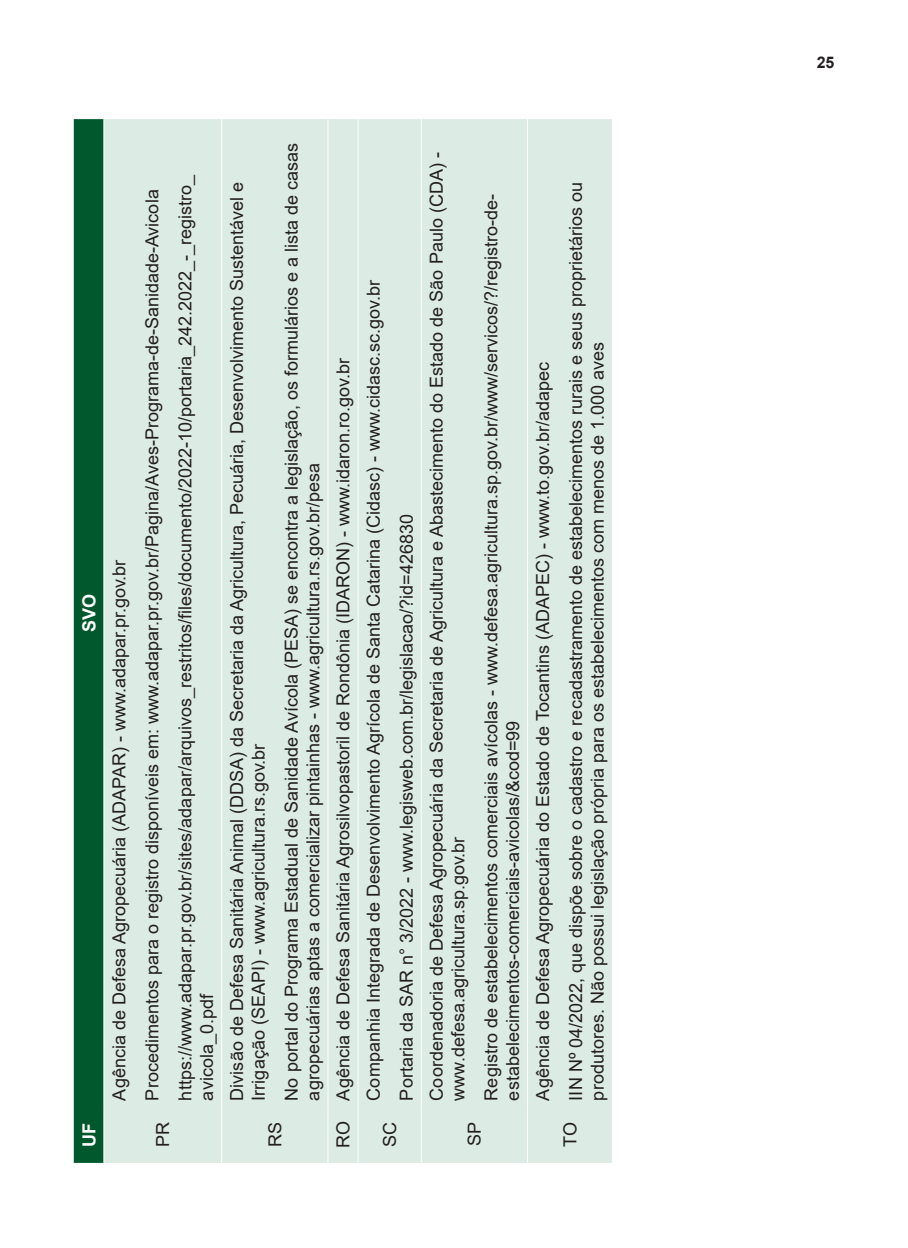
<style>
.page{position:relative;width:908px;height:1248px;background:#fff}
.page>*{position:absolute;margin:0;border:0;box-sizing:border-box;transform-origin:0 0}
.TABELA_MIOLO{font:18px/21.6px "Arial";color:#231f20}
.TABELA_CABECA{font:700 18px "Arial";color:#fff}
.t1{font:700 16px "Arial";color:#231f20}
</style>
<div class="page">
<div style="left:74px;top:119px;width:29px;height:1043px;background:#00582c"></div>
<div style="left:104px;top:119px;width:507px;height:1043px;background:#dcebe3"></div>
<hr style="left:221px;top:1106px;width:1px;height:56px;background:#fff">
<hr style="left:221px;top:119px;width:1px;height:987px;background:#fff">
<hr style="left:327px;top:1106px;width:1px;height:56px;background:#fff">
<hr style="left:327px;top:119px;width:1px;height:987px;background:#fff">
<hr style="left:357px;top:1106px;width:1px;height:56px;background:#fff">
<hr style="left:357px;top:119px;width:1px;height:987px;background:#fff">
<hr style="left:420px;top:1106px;width:1px;height:56px;background:#fff">
<hr style="left:420px;top:119px;width:1px;height:987px;background:#fff">
<hr style="left:527px;top:1106px;width:1px;height:56px;background:#fff">
<hr style="left:527px;top:119px;width:1px;height:987px;background:#fff">
<p class="TABELA_CABECA" style="left:76px;top:631px;width:40px;rotate:-90deg">SVO</p>
<p class="TABELA_CABECA" style="left:76px;top:1146px;width:25px;rotate:-90deg">UF</p>
<p class="TABELA_MIOLO" style="left:108px;top:1100px;width:542px;rotate:-90deg">Agência de Defesa Agropecuária (ADAPAR) - www.adapar.pr.gov.br</p>
<p class="TABELA_MIOLO" style="left:141px;top:1100px;width:912px;rotate:-90deg">Procedimentos para o registro disponíveis em: www.adapar.pr.gov.br/Pagina/Aves-Programa-de-Sanidade-Avicola</p>
<p class="TABELA_MIOLO" style="left:174px;top:1100px;width:927px;rotate:-90deg">https://www.adapar.pr.gov.br/sites/adapar/arquivos_restritos/files/documento/2022-10/portaria_242.2022_-_registro_ avicola_0.pdf</p>
<p class="TABELA_MIOLO" style="left:152px;top:1146px;width:27px;rotate:-90deg">PR</p>
<p class="TABELA_MIOLO" style="left:226px;top:1100px;width:920px;rotate:-90deg">Divisão de Defesa Sanitária Animal (DDSA) da Secretaria da Agricultura, Pecuária, Desenvolvimento Sustentável e<br>Irrigação (SEAPI) - www.agricultura.rs.gov.br</p>
<p class="TABELA_MIOLO" style="left:280px;top:1100px;width:959px;rotate:-90deg">No portal do Programa Estadual de Sanidade Avícola (PESA) se encontra a legislação, os formulários e a lista de casas agropecuárias aptas a comercializar pintainhas - www.agricultura.rs.gov.br/pesa</p>
<p class="TABELA_MIOLO" style="left:264px;top:1146px;width:27px;rotate:-90deg">RS</p>
<p class="TABELA_MIOLO" style="left:332px;top:1100px;width:744px;rotate:-90deg">Agência de Defesa Sanitária Agrosilvopastoril de Rondônia (IDARON) - www.idaron.ro.gov.br</p>
<p class="TABELA_MIOLO" style="left:332px;top:1147px;width:28px;rotate:-90deg">RO</p>
<p class="TABELA_MIOLO" style="left:362px;top:1100px;width:822px;rotate:-90deg">Companhia Integrada de Desenvolvimento Agrícola de Santa Catarina (Cidasc) - www.cidasc.sc.gov.br</p>
<p class="TABELA_MIOLO" style="left:395px;top:1100px;width:587px;rotate:-90deg">Portaria da SAR n° 3/2022 - www.legisweb.com.br/legislacao/?id=426830</p>
<p class="TABELA_MIOLO" style="left:379px;top:1146px;width:27px;rotate:-90deg">SC</p>
<p class="TABELA_MIOLO" style="left:425px;top:1100px;width:949px;rotate:-90deg">Coordenadoria de Defesa Agropecuária da Secretaria de Agricultura e Abastecimento do Estado de São Paulo (CDA) - www.defesa.agricultura.sp.gov.br</p>
<p class="TABELA_MIOLO" style="left:480px;top:1100px;width:908px;rotate:-90deg">Registro de estabelecimentos comerciais avícolas - www.defesa.agricultura.sp.gov.br/www/servicos/?/registro-de&shy;estabelecimentos-comerciais-avicolas/&amp;cod=99</p>
<p class="TABELA_MIOLO" style="left:463px;top:1146px;width:26px;rotate:-90deg">SP</p>
<p class="TABELA_MIOLO" style="left:531px;top:1100px;width:739px;rotate:-90deg">Agência de Defesa Agropecuária do Estado de Tocantins (ADAPEC) - www.to.gov.br/adapec</p>
<p class="TABELA_MIOLO" style="left:564px;top:1100px;width:919px;rotate:-90deg">IIN Nº 04/2022, que dispõe sobre o cadastro e recadastramento de estabelecimentos rurais e seus proprietários ou produtores. Não possui legislação própria para os estabelecimentos com menos de 1.000 aves</p>
<p class="TABELA_MIOLO" style="left:559px;top:1146px;width:26px;rotate:-90deg">TO</p>
<p class="t1" style="left:816px;top:51px;width:19px">25</p>
</div>
